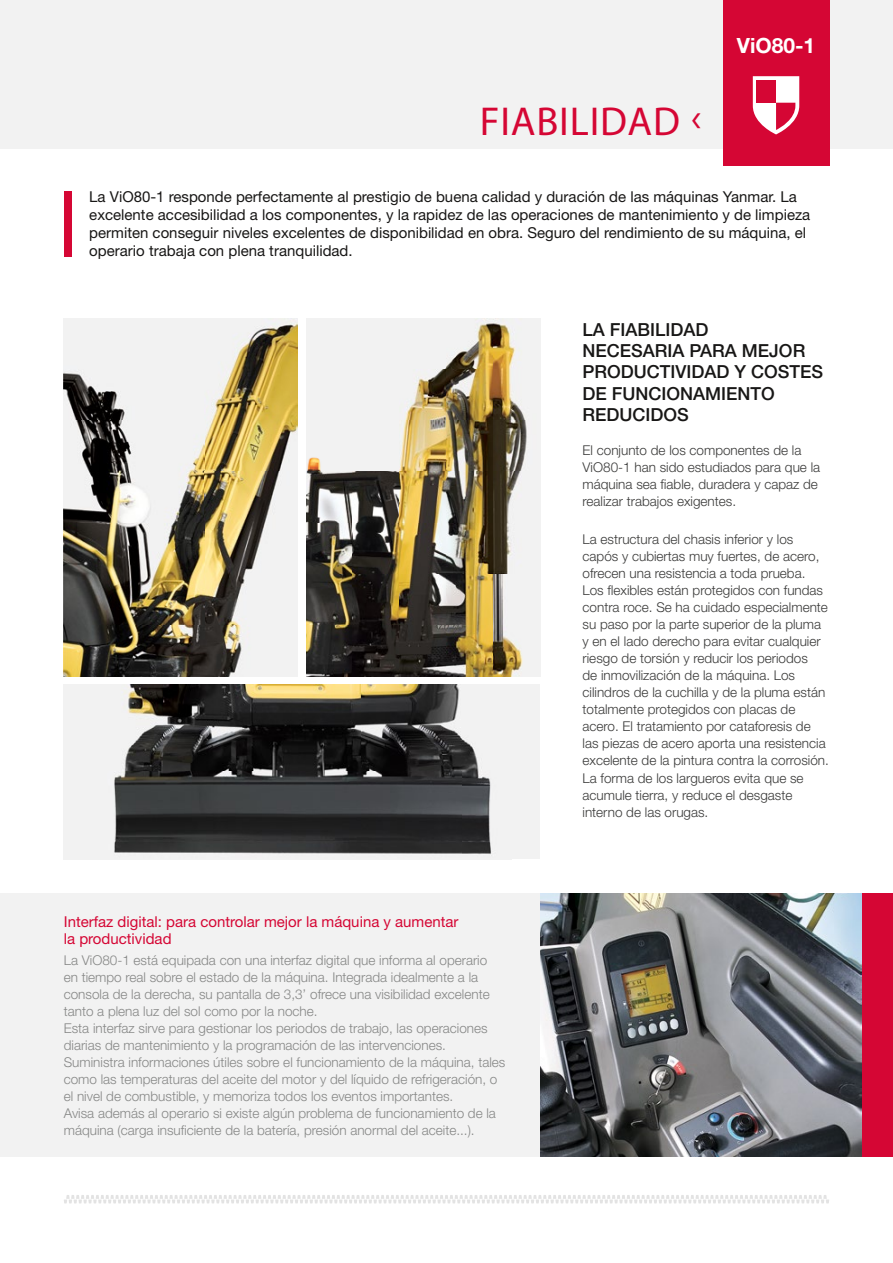
<style>
.page{position:relative;width:893px;height:1263px;background:#fff}
.page>*{position:absolute;margin:0;border:0;box-sizing:border-box;transform-origin:0 0}
.t1{font:40.5px "Myriad Pro";letter-spacing:.02em;color:#d50634}
.t2{font:700 21px "Helvetica Neue LT Std";color:#fff}
.t3{font:500 18px/21.3px "Helvetica Neue LT Std";color:#181716}
.t4{font:15px/18px "Helvetica Neue LT Std";color:#181716}
.t5{font:15px/17px "Helvetica Neue LT Std";color:#d50634}
.t6{font:300 13.5px/17px "Helvetica Neue LT Std";color:#3a3a39}
.t7{font:300 13.5px/17px "Helvetica Neue LT Std";color:#868786}
</style>
<div class="page">
<svg style="left:64px;top:1195px;width:765px;height:8px"></svg>
<div style="left:0;top:0;width:893px;height:149px;background:#f2f2f2"></div>
<div style="left:723px;top:0;width:106px;height:166px;background:#d50634"></div>
<div style="left:64px;top:191px;width:7px;height:66px;background:#d50634"></div>
<div style="left:0;top:893px;width:540px;height:264px;background:#f2f2f2"></div>
<div style="left:861px;top:893px;width:32px;height:264px;background:#d50634"></div>
<img style="left:540px;top:893px;width:321px;height:264px">
<img style="left:64px;top:319px;width:234px;height:357px">
<img style="left:306px;top:319px;width:234px;height:357px">
<div style="left:64px;top:685px;width:476px;height:174px;background:#f2f2f2"></div>
<img style="left:114px;top:685px;width:377px;height:169px">
<svg style="left:753px;top:76px;width:46px;height:58px"></svg>
<h1 class="t1" style="left:480px;top:96px;width:223px">FIABILIDAD ‹</h1>
<h2 class="t2" style="left:737px;top:33px;width:80px">ViO80-1</h2>
<p class="t4" style="left:89px;top:188px;width:722px">La ViO80-1 responde perfectamente al prestigio de buena calidad y duración de las máquinas Yanmar. La excelente accesibilidad a los componentes, y la rapidez de las operaciones de mantenimiento y de limpieza permiten conseguir niveles excelentes de disponibilidad en obra. Seguro del rendimiento de su máquina, el operario trabaja con plena tranquilidad.</p>
<p class="t5" style="left:64px;top:913px;width:396px">Interfaz digital: para controlar mejor la máquina y aumentar la productividad</p>
<p class="t7" style="left:64px;top:952px;width:443px">La ViO80-1 está equipada con una interfaz digital que informa al operario<br>en tiempo real sobre el estado de la máquina. Integrada idealmente a la consola de la derecha, su pantalla de 3,3’ ofrece una visibilidad excelente tanto a plena luz del sol como por la noche.<br>Esta interfaz sirve para gestionar los periodos de trabajo, las operaciones diarias de mantenimiento y la programación de las intervenciones.<br>Suministra informaciones útiles sobre el funcionamiento de la máquina, tales como las temperaturas del aceite del motor y del líquido de refrigeración, o el nivel de combustible, y memoriza todos los eventos importantes.<br>Avisa además al operario si existe algún problema de funcionamiento de la máquina (carga insuficiente de la batería, presión anormal del aceite...).</p>
<h3 class="t3" style="left:583px;top:319px;width:242px">LA FIABILIDAD<br>NECESARIA PARA MEJOR<br>PRODUCTIVIDAD Y COSTES<br>DE FUNCIONAMIENTO<br>REDUCIDOS</h3>
<p class="t6" style="left:583px;top:441px;width:239px">El conjunto de los componentes de la ViO80-1 han sido estudiados para que la máquina sea fiable, duradera y capaz de realizar trabajos exigentes.</p>
<p class="t6" style="left:583px;top:531px;width:248px">La estructura del chasis inferior y los capós y cubiertas muy fuertes, de acero, ofrecen una resistencia a toda prueba.<br>Los flexibles están protegidos con fundas contra roce. Se ha cuidado especialmente su paso por la parte superior de la pluma y en el lado derecho para evitar cualquier riesgo de torsión y reducir los periodos<br>de inmovilización de la máquina. Los cilindros de la cuchilla y de la pluma están totalmente protegidos con placas de acero. El tratamiento por cataforesis de las piezas de acero aporta una resistencia excelente de la pintura contra la corrosión.<br>La forma de los largueros evita que se acumule tierra, y reduce el desgaste interno de las orugas.</p>
</div>
